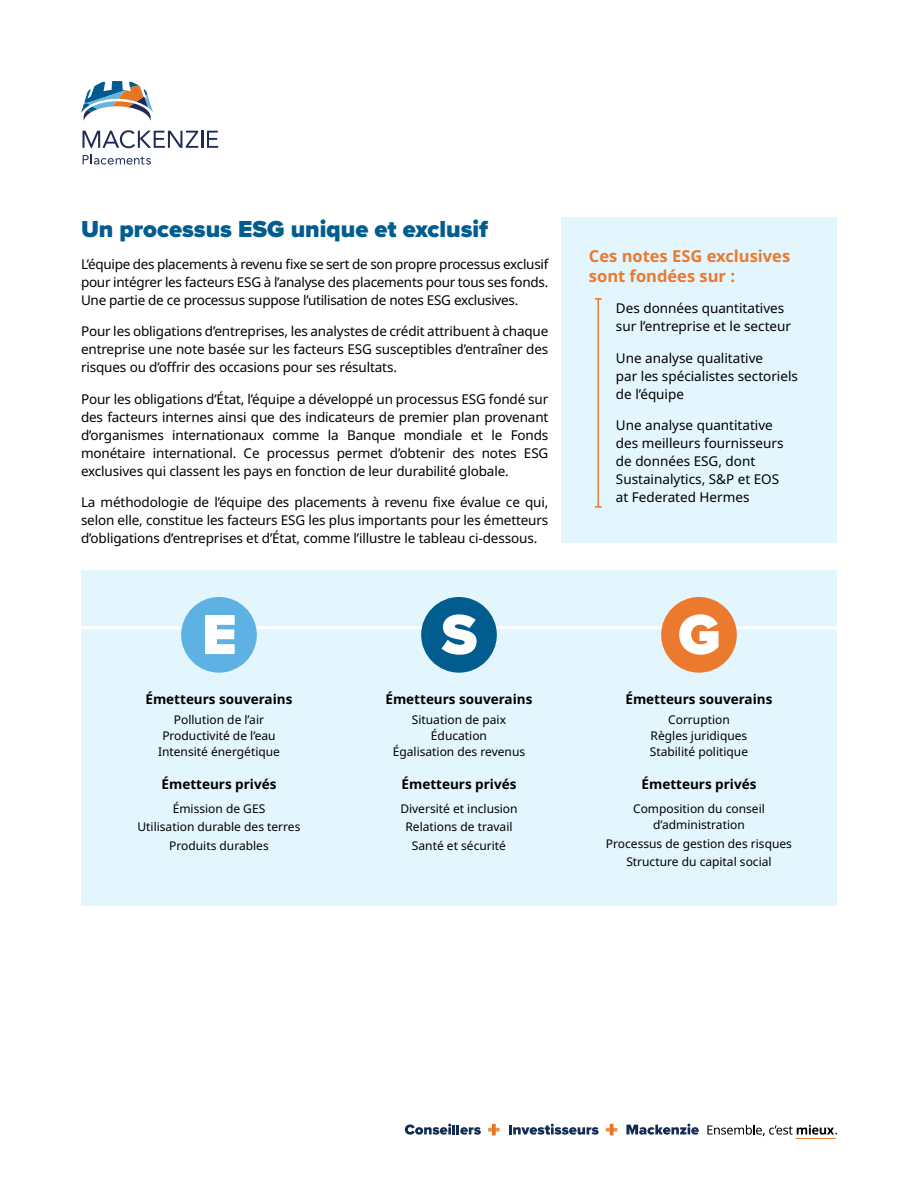
<style>
.page{position:relative;width:918px;height:1188px;background:#fff}
.page>*{position:absolute;margin:0;border:0;box-sizing:border-box;transform-origin:0 0}
.t1{font:900 58.5px "Proxima Nova";color:#fff}
.t2{font:900 24px "Proxima Nova";color:#005d8e}
.t3{font:700 16.5px/19.5px "Noto Sans";color:#eb7a2f}
.body_copy{font:13.5px/18px "Noto Sans";color:#000;text-align:justify}
.body_copy-2{font:700 13.5px "Noto Sans";color:#000}
.Paragraph_Style_1{font:12px/16.5px "Noto Sans";color:#000;text-align:center}
</style>
<div class="page">
<div style="left:81px;top:570px;width:756px;height:335px;background:#e3f5fd"></div>
<svg style="left:707px;top:1125px;width:130px;height:14px"></svg>
<svg style="left:626px;top:1124px;width:73px;height:11px"></svg>
<svg style="left:488px;top:1124px;width:12px;height:11px"></svg>
<svg style="left:606px;top:1124px;width:11px;height:11px"></svg>
<svg style="left:405px;top:1124px;width:76px;height:11px"></svg>
<svg style="left:509px;top:1124px;width:90px;height:11px"></svg>
<svg style="left:81px;top:81px;width:72px;height:40px"></svg>
<svg style="left:82px;top:130px;width:136px;height:18px"></svg>
<svg style="left:83px;top:154px;width:68px;height:11px"></svg>
<hr style="left:0;top:626px;width:867px;height:3px;background:#fff">
<div style="left:562px;top:218px;width:275px;height:325px;background:#e3f5fd"></div>
<div style="left:181px;top:597px;width:76px;height:76px;background:#5eb1e3;border-radius:50%"></div>
<div style="left:421px;top:597px;width:76px;height:76px;background:#005d8e;border-radius:50%"></div>
<div style="left:661px;top:597px;width:76px;height:76px;background:#eb7a2f;border-radius:50%"></div>
<hr style="left:597px;top:299px;width:2px;height:208px;background:#eb7a2f">
<svg style="left:595px;top:298px;width:7px;height:2px"></svg>
<svg style="left:595px;top:506px;width:7px;height:2px"></svg>
<h2 class="t2" style="left:81px;top:211px;width:409px">Un processus ESG unique et exclusif</h2>
<p class="body_copy" style="left:81px;top:255px;width:469px">L’équipe des placements à revenu fixe se sert de son propre processus exclusif pour intégrer les facteurs ESG à l’analyse des placements pour tous ses fonds.<br>Une partie de ce processus suppose l’utilisation de notes ESG exclusives.</p>
<p class="body_copy" style="left:81px;top:323px;width:469px">Pour les obligations d’entreprises, les analystes de crédit attribuent à chaque entreprise une note basée sur les facteurs ESG susceptibles d’entraîner des risques ou d’offrir des occasions pour ses résultats.</p>
<p class="body_copy" style="left:81px;top:390px;width:469px">Pour les obligations d’État, l’équipe a développé un processus ESG fondé sur des facteurs internes ainsi que des indicateurs de premier plan provenant d’organismes internationaux comme la Banque mondiale et le Fonds monétaire international. Ce processus permet d’obtenir des notes ESG exclusives qui classent les pays en fonction de leur durabilité globale.</p>
<p class="body_copy" style="left:81px;top:494px;width:469px">La méthodologie de l’équipe des placements à revenu fixe évalue ce qui, selon elle, constitue les facteurs ESG les plus importants pour les émetteurs d’obligations d’entreprises et d’État, comme l’illustre le tableau ci-dessous.</p>
<h2 class="t1" style="left:202px;top:591px;width:36px">E</h2>
<p class="body_copy-2" style="left:145px;top:690px;width:149px">Émetteurs souverains</p>
<p class="Paragraph_Style_1" style="left:174px;top:712px;width:92px">Pollution de l’air</p>
<p class="Paragraph_Style_1" style="left:162px;top:728px;width:115px">Productivité de l’eau</p>
<p class="Paragraph_Style_1" style="left:158px;top:743px;width:123px">Intensité énergétique</p>
<p class="body_copy-2" style="left:162px;top:775px;width:116px">Émetteurs privés</p>
<p class="Paragraph_Style_1" style="left:173px;top:800px;width:94px">Émission de GES</p>
<p class="Paragraph_Style_1" style="left:137px;top:819px;width:165px">Utilisation durable des terres</p>
<p class="Paragraph_Style_1" style="left:169px;top:838px;width:101px">Produits durables</p>
<h2 class="t1" style="left:441px;top:591px;width:37px">S</h2>
<p class="body_copy-2" style="left:385px;top:690px;width:149px">Émetteurs souverains</p>
<p class="Paragraph_Style_1" style="left:412px;top:712px;width:96px">Situation de paix</p>
<p class="Paragraph_Style_1" style="left:431px;top:728px;width:58px">Éducation</p>
<p class="Paragraph_Style_1" style="left:393px;top:743px;width:134px">Égalisation des revenus</p>
<p class="body_copy-2" style="left:402px;top:775px;width:116px">Émetteurs privés</p>
<p class="Paragraph_Style_1" style="left:400px;top:800px;width:119px">Diversité et inclusion</p>
<p class="Paragraph_Style_1" style="left:405px;top:819px;width:109px">Relations de travail</p>
<p class="Paragraph_Style_1" style="left:412px;top:838px;width:96px">Santé et sécurité</p>
<h3 class="t3" style="left:589px;top:247px;width:203px">Ces notes ESG exclusives sont fondées sur :</h3>
<p class="body_copy" style="left:616px;top:300px;width:177px">Des données quantitatives sur l’entreprise et le secteur</p>
<p class="body_copy" style="left:616px;top:349px;width:184px;text-align:left">Une analyse qualitative<br>par les spécialistes sectoriels de l’équipe</p>
<p class="body_copy" style="left:616px;top:417px;width:169px;text-align:left">Une analyse quantitative des meilleurs fournisseurs de données ESG, dont<br>Sustainalytics, S&amp;P et EOS at Federated Hermes</p>
<h2 class="t1" style="left:678px;top:591px;width:44px">G</h2>
<p class="body_copy-2" style="left:625px;top:690px;width:149px">Émetteurs souverains</p>
<p class="Paragraph_Style_1" style="left:668px;top:712px;width:63px">Corruption</p>
<p class="Paragraph_Style_1" style="left:651px;top:728px;width:98px">Règles juridiques</p>
<p class="Paragraph_Style_1" style="left:650px;top:743px;width:100px">Stabilité politique</p>
<p class="body_copy-2" style="left:642px;top:775px;width:116px">Émetteurs privés</p>
<p class="Paragraph_Style_1" style="left:633px;top:800px;width:133px">Composition du conseil d’administration</p>
<p class="Paragraph_Style_1" style="left:606px;top:835px;width:188px">Processus de gestion des risques</p>
<p class="Paragraph_Style_1" style="left:626px;top:854px;width:147px">Structure du capital social</p>
</div>
